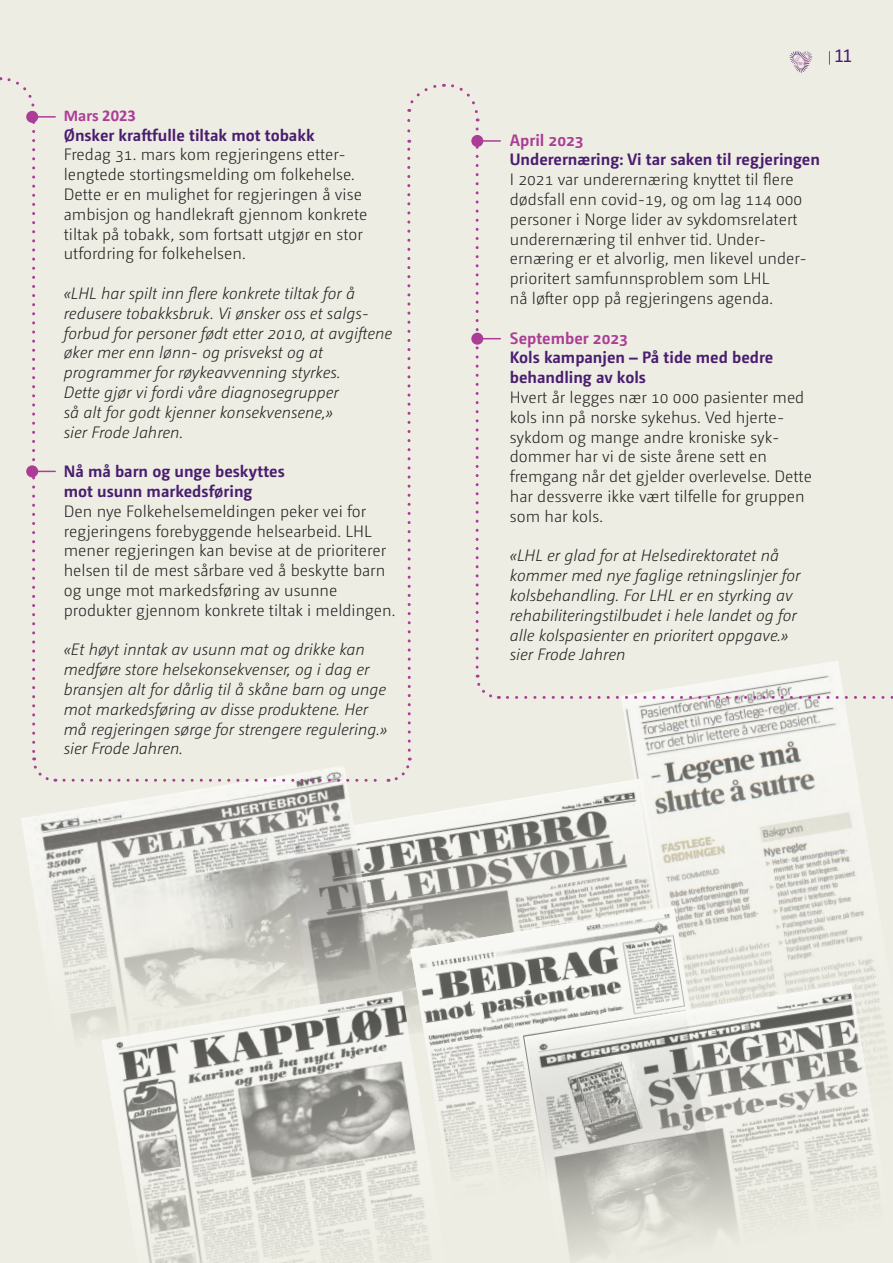
<style>
.page{position:relative;width:893px;height:1263px;background:#eeede3}
.page>*{position:absolute;margin:0;border:0;box-sizing:border-box;transform-origin:0 0}
.t1{font:18px "Camingo Dos Pro";color:#491d70}
.BRØD_11_13{font:300 16.5px/19.8px "Camingo Dos Pro";color:#231f20}
.Italic_11_13{font:italic 300 16.5px/19.8px "Camingo Dos Pro";color:#231f20}
.MELLOM_11_13{font:700 16.5px/19.8px "Camingo Dos Pro";color:#491d70}
.MELLOM_11_13-2{font:700 16.5px "Camingo Dos Pro";color:#ab3d96}
.Italic_11_13-2{font:700 16.5px "Camingo Dos Pro";color:#ab3d96}
.MELLOM_11_13-3{font:700 16.5px "Calibri";color:#ab3d96}
</style>
<div class="page">
<img style="left:621px;top:660px;width:272px;height:322px">
<svg style="left:391px;top:777px;width:290px;height:214px"></svg>
<img style="left:21px;top:765px;width:370px;height:342px">
<img style="left:101px;top:991px;width:309px;height:272px">
<img style="left:410px;top:906px;width:322px;height:357px">
<svg style="left:523px;top:982px;width:370px;height:281px;background:#d4d4cd"></svg>
<div style="left:0;top:76px;width:56px;height:707px;background:#eeede3"></div>
<div style="left:64px;top:82px;width:436px;height:701px;background:#eeede3"></div>
<svg style="left:507px;top:696px;width:386px;height:3px"></svg>
<svg style="left:829px;top:51px;width:1px;height:14px"></svg>
<svg style="left:790px;top:51px;width:22px;height:22px"></svg>
<p class="MELLOM_11_13-3" style="left:64px;top:105px;width:74px">Mars 2023</p>
<p class="MELLOM_11_13" style="left:64px;top:125px;width:252px">Ønsker kraftfulle tiltak mot tobakk</p>
<p class="BRØD_11_13" style="left:64px;top:145px;width:305px">Fredag 31. mars kom regjeringens etter&shy;lengtede stortingsmelding om folkehelse.<br>Dette er en mulighet for regjeringen å vise ambisjon og handlekraft gjennom konkrete tiltak på tobakk, som fortsatt utgjør en stor utfordring for folkehelsen.</p>
<p class="Italic_11_13" style="left:64px;top:283px;width:330px">«LHL har spilt inn flere konkrete tiltak for å redusere tobakksbruk. Vi ønsker oss et salgs&shy;forbud for personer født etter 2010, at avgiftene øker mer enn lønn- og prisvekst og at programmer for røykeavvenning styrkes.<br>Dette gjør vi fordi våre diagnosegrupper<br>så alt for godt kjenner konsekvensene,»<br>sier Frode Jahren.</p>
<p class="MELLOM_11_13" style="left:64px;top:461px;width:222px">Nå må barn og unge beskyttes mot usunn markedsføring</p>
<p class="BRØD_11_13" style="left:64px;top:501px;width:333px">Den nye Folkehelsemeldingen peker vei for regjeringens forebyggende helsearbeid. LHL mener regjeringen kan bevise at de prioriterer helsen til de mest sårbare ved å beskytte barn og unge mot markedsføring av usunne produkter gjennom konkrete tiltak i meldingen.</p>
<p class="Italic_11_13" style="left:64px;top:640px;width:325px">«Et høyt inntak av usunn mat og drikke kan medføre store helsekonsekvenser, og i dag er bransjen alt for dårlig til å skåne barn og unge mot markedsføring av disse produktene. Her må regjeringen sørge for strengere regulering.» sier Frode Jahren.</p>
<p class="t1" style="left:834px;top:45px;width:19px">11</p>
<p class="Italic_11_13-2" style="left:510px;top:130px;width:75px">April 2023</p>
<p class="MELLOM_11_13" style="left:510px;top:150px;width:312px">Underernæring: Vi tar saken til regjeringen</p>
<p class="BRØD_11_13" style="left:510px;top:170px;width:298px">I 2021 var underernæring knyttet til flere dødsfall enn covid- 19, og om lag 114 000 personer i Norge lider av sykdomsrelatert underernæring til enhver tid. Under&shy;ernæring er et alvorlig, men likevel under&shy;prioritert samfunnsproblem som LHL<br>nå løfter opp på regjeringens agenda.</p>
<p class="MELLOM_11_13-2" style="left:510px;top:328px;width:120px">September 2023</p>
<p class="MELLOM_11_13" style="left:510px;top:348px;width:265px">Kols kampanjen – På tide med bedre behandling av kols</p>
<p class="BRØD_11_13" style="left:510px;top:387px;width:304px">Hvert år legges nær 10 000 pasienter med kols inn på norske sykehus. Ved hjerte&shy;sykdom og mange andre kroniske syk&shy;dommer har vi de siste årene sett en fremgang når det gjelder overlevelse. Dette har dessverre ikke vært tilfelle for gruppen som har kols.</p>
<p class="Italic_11_13" style="left:510px;top:546px;width:292px">«LHL er glad for at Helsedirektoratet nå kommer med nye faglige retningslinjer for kolsbehandling. For LHL er en styrking av rehabiliteringstilbudet i hele landet og for alle kolspasienter en prioritert oppgave.» sier Frode Jahren</p>
</div>
